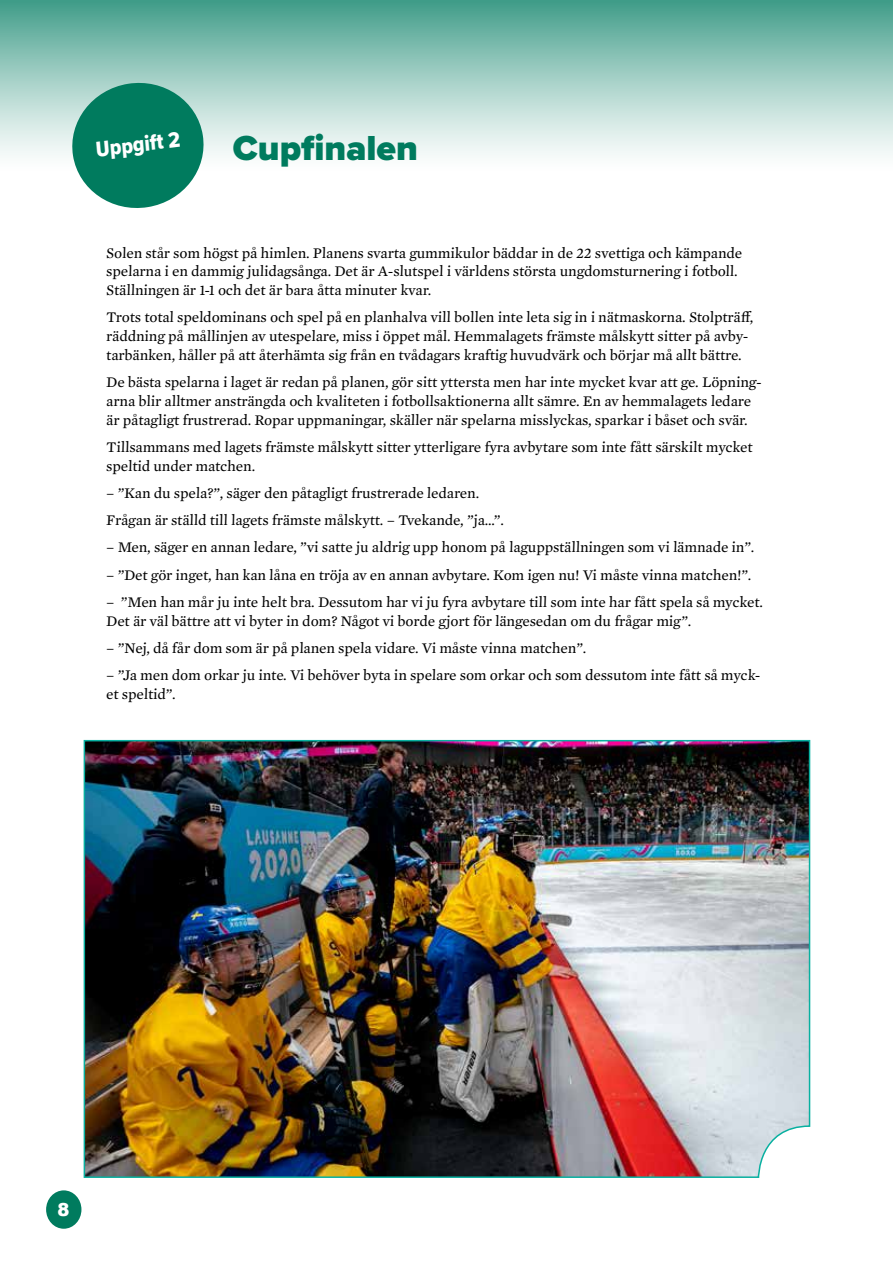
<style>
.page{position:relative;width:893px;height:1263px;background:#fff}
.page>*{position:absolute;margin:0;border:0;box-sizing:border-box;transform-origin:0 0}
.t1{font:900 36px "Proxima Nova";color:#007b5e}
.t2{font:22.5px "Proxima Nova Cond Extrabld";color:#fff}
.t3{font:900 18px "Arial";color:#fff}
.t4{font:15px/18.8px "Mercury Text G2";color:#000}
</style>
<div class="page">
<div style="left:46px;top:1190px;width:35px;height:39px;background:#007b5e;border-radius:50%"></div>
<div style="left:0;top:0;width:893px;height:170px;background:linear-gradient(to bottom,#469f8c,#fff)"></div>
<svg style="left:68px;top:78px;width:140px;height:130px;background:#3f9b85"></svg>
<img style="left:83px;top:739px;width:728px;height:439px">
<h2 class="t2" style="left:94px;top:133px;width:86px;rotate:-7deg">Uppgift 2</h2>
<h1 class="t1" style="left:233px;top:122px;width:187px">Cupfinalen</h1>
<p class="t4" style="left:106px;top:242px;width:638px">Solen står som högst på himlen. Planens svarta gummikulor bäddar in de 22 svettiga och kämpande spelarna i en dammig julidagsånga. Det är A-slutspel i världens största ungdomsturnering i fotboll.<br>Ställningen är 1-1 och det är bara åtta minuter kvar.</p>
<p class="t4" style="left:106px;top:307px;width:649px">Trots total speldominans och spel på en planhalva vill bollen inte leta sig in i nätmaskorna. Stolpträff, räddning på mållinjen av utespelare, miss i öppet mål. Hemmalagets främste målskytt sitter på avby&shy;tarbänken, håller på att återhämta sig från en tvådagars kraftig huvudvärk och börjar må allt bättre.</p>
<p class="t4" style="left:106px;top:372px;width:658px">De bästa spelarna i laget är redan på planen, gör sitt yttersta men har inte mycket kvar att ge. Löpning&shy;arna blir alltmer ansträngda och kvaliteten i fotbollsaktionerna allt sämre. En av hemmalagets ledare är påtagligt frustrerad. Ropar uppmaningar, skäller när spelarna misslyckas, sparkar i båset och svär.</p>
<p class="t4" style="left:106px;top:437px;width:648px">Tillsammans med lagets främste målskytt sitter ytterligare fyra avbytare som inte fått särskilt mycket speltid under matchen.</p>
<p class="t4" style="left:106px;top:478px;width:400px;line-height:27.3px">– ”Kan du spela?”, säger den påtagligt frustrerade ledaren.<br>Frågan är ställd till lagets främste målskytt. – Tvekande, ”ja…”.</p>
<p class="t4" style="left:106px;top:537px;width:650px">– Men, säger en annan ledare, ”vi satte ju aldrig upp honom på laguppställningen som vi lämnade in”.</p>
<p class="t4" style="left:106px;top:564px;width:647px">– ”Det gör inget, han kan låna en tröja av en annan avbytare. Kom igen nu! Vi måste vinna matchen!”.</p>
<p class="t4" style="left:106px;top:592px;width:659px">– ”Men han mår ju inte helt bra. Dessutom har vi ju fyra avbytare till som inte har fått spela så mycket.<br>Det är väl bättre att vi byter in dom? Något vi borde gjort för längesedan om du frågar mig”.</p>
<p class="t4" style="left:106px;top:638px;width:482px">– ”Nej, då får dom som är på planen spela vidare. Vi måste vinna matchen”.</p>
<p class="t4" style="left:106px;top:665px;width:656px">– ”Ja men dom orkar ju inte. Vi behöver byta in spelare som orkar och som dessutom inte fått så myck&shy;et speltid”.</p>
<p class="t3" style="left:57px;top:1197px;width:14px">8</p>
</div>
